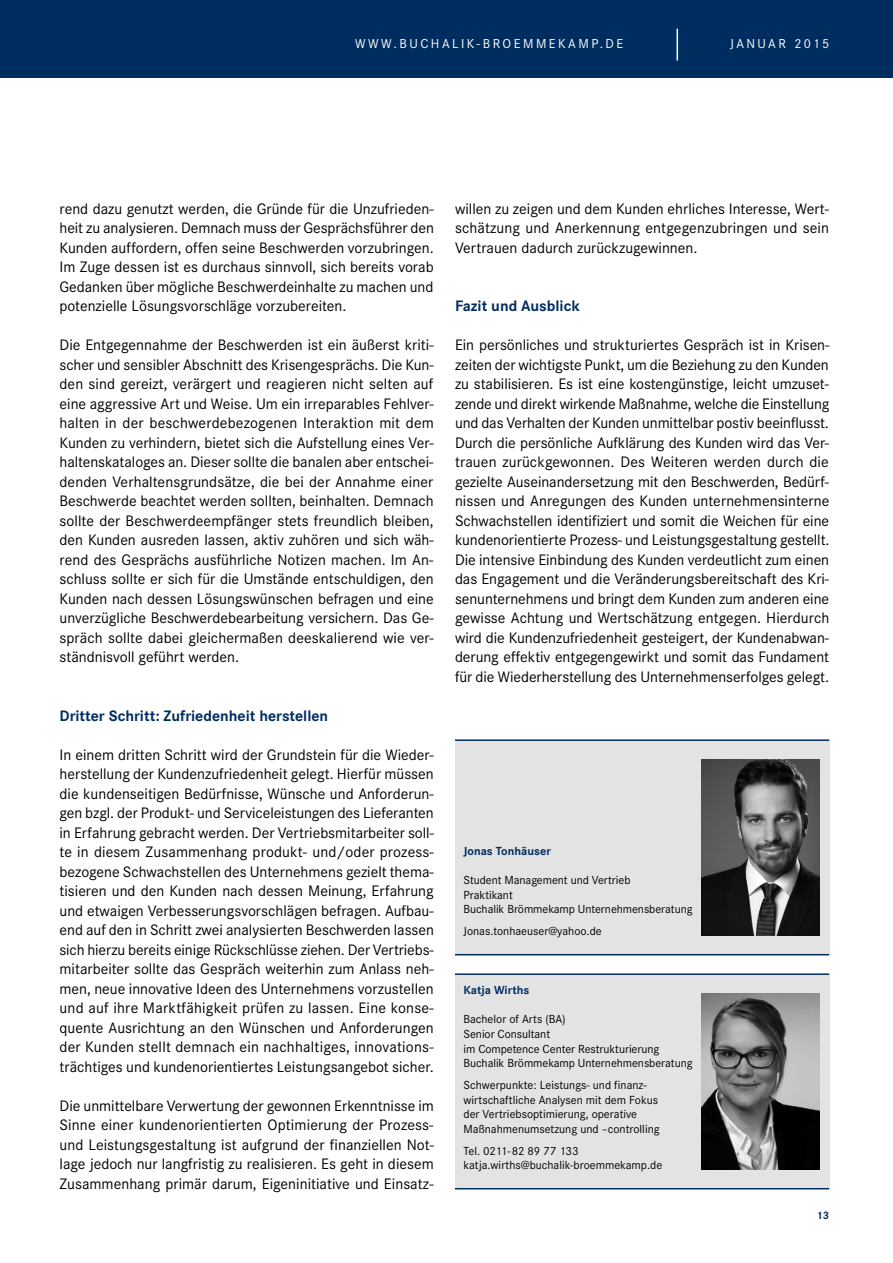
<style>
.page{position:relative;width:893px;height:1263px;background:#fff}
.page>*{position:absolute;margin:0;border:0;box-sizing:border-box;transform-origin:0 0}
.t1{font:15.75px/19.5px "Corporate S";color:#000;text-align:justify}
.t2{font:700 15.75px "Corporate S";color:#002d5f}
.t3{font:13.5px "Corporate S";letter-spacing:.16em;color:#fff}
.t4{font:12.15px/14.5px "Corporate S";color:#000}
.t5{font:700 12.15px "Corporate S";color:#002d5f}
.t6{font:700 11.25px "Corporate S";color:#002d5f}
</style>
<div class="page">
<div style="left:455px;top:740px;width:374px;height:215px;background:#e3e3e3"></div>
<img style="left:701px;top:760px;width:118px;height:175px">
<hr style="left:455px;top:954px;width:374px;height:1px;background:#002d5f">
<hr style="left:455px;top:739px;width:374px;height:2px;background:#002d5f">
<div style="left:455px;top:974px;width:374px;height:215px;background:#e3e3e3"></div>
<img style="left:701px;top:994px;width:118px;height:175px">
<hr style="left:455px;top:1188px;width:374px;height:1px;background:#002d5f">
<hr style="left:455px;top:973px;width:374px;height:2px;background:#002d5f">
<div style="left:0;top:0;width:893px;height:78px;background:#002d5f"></div>
<hr style="left:676px;top:29px;width:2px;height:32px;background:#fff">
<p class="t3" style="left:355px;top:35px;width:13px">www</p>
<p class="t3" style="left:394px;top:35px;width:47px">.bu chalik</p>
<p class="t3" style="left:477px;top:35px;width:18px">-broemmekamp</p>
<p class="t3" style="left:600px;top:35px;width:10px">.dejanuar</p>
<p class="t3" style="left:794px;top:35px;width:36px">2015</p>
<p class="t1" style="left:60px;top:199px;width:376px">rend dazu genutzt werden, die Gründe für die Unzufrieden&shy;heit zu analysieren. Demnach muss der Gesprächsführer den Kunden auffordern, offen seine Beschwerden vorzubringen.<br>Im Zuge dessen ist es durchaus sinnvoll, sich bereits vorab Gedanken über mögliche Beschwerdeinhalte zu machen und potenzielle Lösungsvorschläge vorzubereiten.</p>
<p class="t1" style="left:60px;top:335px;width:376px">Die Entgegennahme der Beschwerden ist ein äußerst kriti&shy;scher und sensibler Abschnitt des Krisengesprächs. Die Kun&shy;den sind gereizt, verärgert und reagieren nicht selten auf eine aggressive Art und Weise. Um ein irreparables Fehlver&shy;halten in der beschwerdebezogenen Interaktion mit dem Kunden zu verhindern, bietet sich die Aufstellung eines Ver&shy;haltenskataloges an. Dieser sollte die banalen aber entschei&shy;denden Verhaltensgrundsätze, die bei der Annahme einer Beschwerde beachtet werden sollten, beinhalten. Demnach sollte der Beschwerdeempfänger stets freundlich bleiben, den Kunden ausreden lassen, aktiv zuhören und sich wäh&shy;rend des Gesprächs ausführliche Notizen machen. Im An&shy;schluss sollte er sich für die Umstände entschuldigen, den Kunden nach dessen Lösungswünschen befragen und eine unverzügliche Beschwerdebearbeitung versichern. Das Ge&shy;spräch sollte dabei gleichermaßen deeskalierend wie ver&shy;ständnisvoll geführt werden.</p>
<p class="t2" style="left:60px;top:706px;width:270px">Dritter Schritt: Zufriedenheit herstellen</p>
<p class="t1" style="left:60px;top:745px;width:376px">In einem dritten Schritt wird der Grundstein für die Wieder&shy;herstellung der Kundenzufriedenheit gelegt. Hierfür müssen die kundenseitigen Bedürfnisse, Wünsche und Anforderun&shy;gen bzgl. der Produkt- und Serviceleistungen des Lieferanten in Erfahrung gebracht werden. Der Vertriebsmitarbeiter soll&shy;te in diesem Zusammenhang produkt- und/oder prozess&shy;bezogene Schwachstellen des Unternehmens gezielt thema&shy;tisieren und den Kunden nach dessen Meinung, Erfahrung und etwaigen Verbesserungsvorschlägen befragen. Aufbau&shy;end auf den in Schritt zwei analysierten Beschwerden lassen sich hierzu bereits einige Rückschlüsse ziehen. Der Vertriebs&shy;mitarbeiter sollte das Gespräch weiterhin zum Anlass neh&shy;men, neue innovative Ideen des Unternehmens vorzustellen und auf ihre Marktfähigkeit prüfen zu lassen. Eine konse&shy;quente Ausrichtung an den Wünschen und Anforderungen der Kunden stellt demnach ein nachhaltiges, innovations&shy;trächtiges und kundenorientiertes Leistungsangebot sicher.</p>
<p class="t1" style="left:60px;top:1096px;width:376px">Die unmittelbare Verwertung der gewonnen Erkenntnisse im Sinne einer kundenorientierten Optimierung der Prozess&shy;und Leistungsgestaltung ist aufgrund der finanziellen Not&shy;lage jedoch nur langfristig zu realisieren. Es geht in diesem Zusammenhang primär darum, Eigeninitiative und Einsatz-</p>
<p class="t1" style="left:455px;top:199px;width:376px">willen zu zeigen und dem Kunden ehrliches Interesse, Wert&shy;schätzung und Anerkennung entgegenzubringen und sein Vertrauen dadurch zurückzugewinnen.</p>
<p class="t2" style="left:455px;top:297px;width:126px">Fazit und Ausblick</p>
<p class="t1" style="left:455px;top:335px;width:376px">Ein persönliches und strukturiertes Gespräch ist in Krisen&shy;zeiten der wichtigste Punkt, um die Beziehung zu den Kunden zu stabilisieren. Es ist eine kostengünstige, leicht umzuset&shy;zende und direkt wirkende Maßnahme, welche die Einstellung und das Verhalten der Kunden unmittelbar postiv beeinflusst.<br>Durch die persönliche Aufklärung des Kunden wird das Ver&shy;trauen zurückgewonnen. Des Weiteren werden durch die gezielte Auseinandersetzung mit den Beschwerden, Bedürf&shy;nissen und Anregungen des Kunden unternehmensinterne Schwachstellen identifiziert und somit die Weichen für eine kundenorientierte Prozess- und Leistungsgestaltung gestellt.<br>Die intensive Einbindung des Kunden verdeutlicht zum einen das Engagement und die Veränderungsbereitschaft des Kri&shy;senunternehmens und bringt dem Kunden zum anderen eine gewisse Achtung und Wertschätzung entgegen. Hierdurch wird die Kundenzufriedenheit gesteigert, der Kundenabwan&shy;derung effektiv entgegengewirkt und somit das Fundament für die Wiederherstellung des Unternehmenserfolges gelegt.</p>
<p class="t5" style="left:463px;top:844px;width:89px">Jonas Tonhäuser</p>
<p class="t4" style="left:463px;top:873px;width:231px">Student Management und Vertrieb<br>Praktikant<br>Buchalik Brömmekamp Unternehmensberatung</p>
<p class="t4" style="left:463px;top:924px;width:140px">Jonas.tonhaeuser@yahoo.de</p>
<p class="t5" style="left:463px;top:983px;width:67px">Katja Wirths</p>
<p class="t4" style="left:463px;top:1012px;width:231px">Bachelor of Arts (BA)<br>Senior Consultant<br>im Competence Center Restrukturierung<br>Buchalik Brömmekamp Unternehmensberatung</p>
<p class="t4" style="left:463px;top:1078px;width:198px">Schwerpunkte: Leistungs- und finanz&shy;wirtschaftliche Analysen mit dem Fokus der Vertriebsoptimierung, operative Maßnahmenumsetzung und –controlling</p>
<p class="t4" style="left:463px;top:1143px;width:200px">Tel. 0211- 82 89 77 133 katja.wirths@buchalik-broemmekamp.de</p>
<p class="t6" style="left:816px;top:1209px;width:14px">13</p>
</div>
